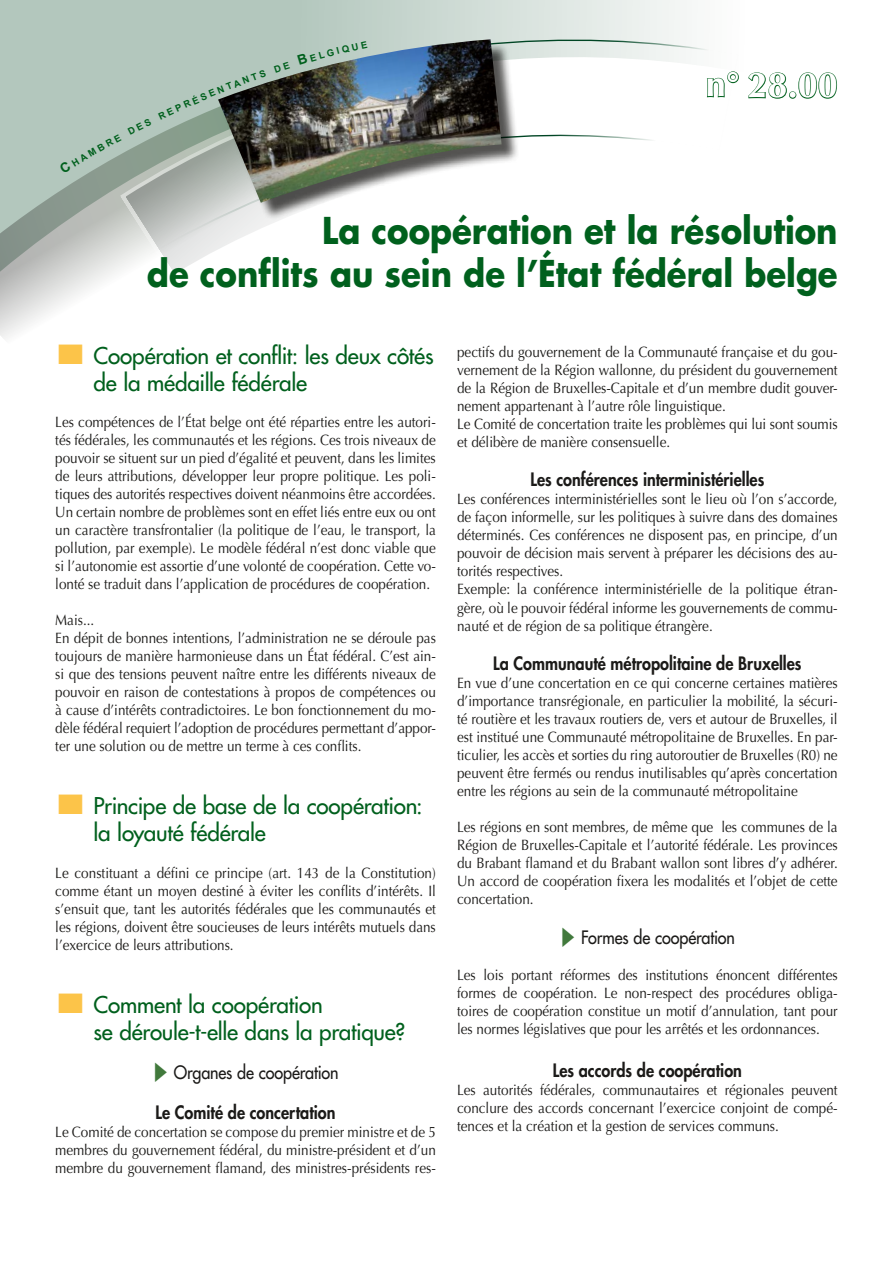
<style>
.page{position:relative;width:893px;height:1263px;background:#fff}
.page>*{position:absolute;margin:0;border:0;box-sizing:border-box;transform-origin:0 0}
.t1{font:700 36px/43.2px "Futura Std";color:#00601d;text-align:right;scale:.9 1}
.t2{font:700 36px "Optima LT Std";color:#fff}
.t3{font:500 22.5px/27px "Futura Std";letter-spacing:-.01em;color:#00601d}
.t4{font:800 18px "Futura Std";color:#1b1a18;scale:.9 1}
.t5{font:500 18px "Futura Std";letter-spacing:-.005em;color:#1b1a18;scale:.9 1}
.t6{font:15px/18px "Optima LT Std";color:#1b1a18;text-align:justify;scale:.9 1}
</style>
<div class="page">
<svg style="left:0;top:0;width:797px;height:100px;fill:#b3c7bd"></svg>
<div style="left:0;top:100px;width:118px;height:45px;background:#b3c7bd"></div>
<svg style="left:0;top:145px;width:118px;height:194px"></svg>
<svg style="left:118px;top:87px;width:161px;height:187px"></svg>
<svg style="left:477px;top:36px;width:263px;height:105px"></svg>
<div style="left:221px;top:42px;width:299px;height:178px;background:#1b1a18;opacity:.75"></div>
<img style="left:218px;top:39px;width:284px;height:164px">
<svg style="left:747px;top:72px;width:41px;height:27px"></svg>
<div style="left:789px;top:91px;width:7px;height:8px;border:2px solid #00601d;border-radius:50%"></div>
<svg style="left:798px;top:72px;width:40px;height:27px"></svg>
<svg style="left:59px;top:118px;width:93px;height:56px;background:#a9bdb2"></svg>
<svg style="left:158px;top:70px;width:108px;height:50px;background:#8d9d95"></svg>
<svg style="left:274px;top:62px;width:16px;height:11px"></svg>
<svg style="left:297px;top:41px;width:71px;height:24px;background:#aec2bc"></svg>
<h1 class="t2" style="left:706px;top:64px;width:133px">n° 28.00</h1>
<h1 class="t1" style="left:147px;top:208px;width:769px">La coopération et la résolution<br>de conflits au sein de l’État fédéral belge</h1>
<h2 class="t3" style="left:94px;top:343px;width:342px">Coopération et conflit: les deux côtés de la médaille fédérale</h2>
<p class="t6" style="left:55px;top:414px;width:424px">Les compétences de l’État belge ont été réparties entre les autori&shy;tés fédérales, les communautés et les régions. Ces trois niveaux de pouvoir se situent sur un pied d’égalité et peuvent, dans les limites de leurs attributions, développer leur propre politique. Les poli&shy;tiques des autorités respectives doivent néanmoins être accordées.<br>Un certain nombre de problèmes sont en effet liés entre eux ou ont un caractère transfrontalier (la politique de l’eau, le transport, la pollution, par exemple). Le modèle fédéral n’est donc viable que si l’autonomie est assortie d’une volonté de coopération. Cette vo&shy;lonté se traduit dans l’application de procédu res de coopération.</p>
<p class="t6" style="left:55px;top:612px;width:424px;text-align:left">Mais...<br>En dépit de bonnes intentions, l’administration ne se déroule pas toujours de manière harmonieuse dans un État fédéral. C’est ain&shy;si que des tensions peuvent naître entre les différents niveaux de pouvoir en raison de contestations à propos de compé tences ou à cause d’intérêts contradictoires. Le bon fonctionne ment du mo&shy;dèle fédéral requiert l’adoption de procédures permet tant d’appor&shy;ter une solution ou de mettre un terme à ces conflits.</p>
<h2 class="t3" style="left:94px;top:793px;width:331px">Principe de base de la coopération: la loyauté fédérale</h2>
<p class="t6" style="left:55px;top:864px;width:424px">Le constituant a défini ce principe (art. 143 de la Constitution) comme étant un moyen destiné à éviter les conflits d’intérêts. Il s’ensuit que, tant les autorités fédérales que les communautés et les régions, doivent être soucieuses de leurs intérêts mutuels dans l’exercice de leurs attributions.</p>
<h2 class="t3" style="left:94px;top:991px;width:313px">Comment la coopération<br>se déroule-t-elle dans la pratique?</h2>
<p class="t5" style="left:174px;top:1061px;width:185px">Organes de coopération</p>
<p class="t4" style="left:156px;top:1101px;width:201px">Le Comité de concertation</p>
<p class="t6" style="left:55px;top:1123px;width:424px">Le Comité de concertation se compose du premier ministre et de 5 membres du gouver nement fédéral, du ministre-président et d’un membre du gouvernement flamand, des ministres-présidents res-</p>
<p class="t6" style="left:457px;top:343px;width:424px;text-align:left">pectifs du gouvernement de la Communauté française et du gou&shy;vernement de la Région wallon ne, du président du gouver nement de la Région de Bruxelles-Capitale et d’un membre dudit gouver&shy;nement appartenant à l’autre rôle linguistique.<br>Le Comité de concertation traite les problèmes qui lui sont soumis et délibère de manière consensuelle.</p>
<p class="t4" style="left:530px;top:468px;width:261px">Les conférences interministérielles</p>
<p class="t6" style="left:457px;top:491px;width:424px;text-align:left">Les conférences interministérielles sont le lieu où l’on s’accorde, de façon informelle, sur les politiques à suivre dans des domaines déterminés. Ces conférences ne disposent pas, en principe, d’un pouvoir de décision mais servent à préparer les décisions des au&shy;torités respectives.<br>Exemple: la conférence interministérielle de la politique étran&shy;gère, où le pouvoir fédéral informe les gouvernements de commu&shy;nauté et de région de sa politique étrangère.</p>
<p class="t4" style="left:493px;top:652px;width:344px">La Communauté métropolitaine de Bruxelles</p>
<p class="t6" style="left:457px;top:674px;width:424px">En vue d’une concertation en ce qui concerne certaines matières d’importance transrégionale, en particulier la mobilité, la sécuri&shy;té routière et les travaux routiers de, vers et autour de Bruxelles, il est institué une Communauté métropolitaine de Bruxelles. En par&shy;ticulier, les accès et sorties du ring autoroutier de Bruxelles (R0) ne peuvent être fermés ou rendus inutilisables qu’après concertation entre les régions au sein de la communauté métropolitaine</p>
<p class="t6" style="left:457px;top:818px;width:424px">Les régions en sont membres, de même que les communes de la Région de Bruxelles-Capitale et l’autorité fédérale. Les provinces du Brabant flamand et du Brabant wallon sont libres d’y adhérer.<br>Un accord de coopération fixera les modalités et l’objet de cette concertation.</p>
<p class="t5" style="left:581px;top:926px;width:172px">Formes de coopération</p>
<p class="t6" style="left:457px;top:966px;width:424px">Les lois portant réformes des institutions énoncent différentes formes de coopération. Le non-respect des procédures obliga&shy;toires de coopération constitue un motif d’annulation, tant pour les normes législatives que pour les arrêtés et les ordonnances.</p>
<p class="t4" style="left:553px;top:1059px;width:212px">Les accords de coopération</p>
<p class="t6" style="left:457px;top:1081px;width:424px">Les autorités fédérales, communautaires et régionales peuvent conclure des accords concernant l’exercice conjoint de compé&shy;tences et la création et la gestion de services communs.</p>
</div>
